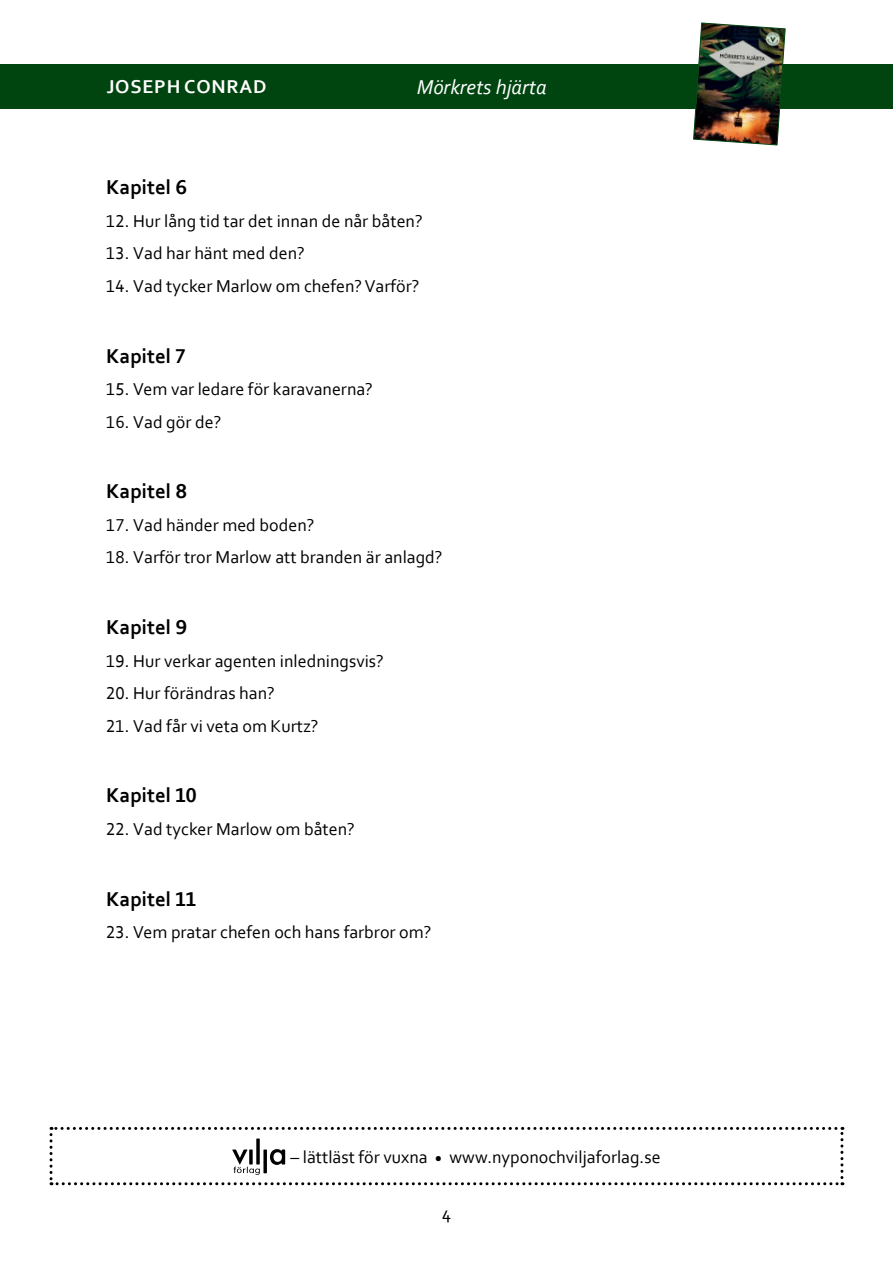
<style>
.page{position:relative;width:893px;height:1263px;background:#fff}
.page>*{position:absolute;margin:0;border:0;box-sizing:border-box;transform-origin:0 0}
.t1{font:700 21px "Corbel";color:#000}
.t2{font:italic 21px "Corbel";color:#fff}
.t3{font:700 19.5px "Corbel";letter-spacing:.04em;color:#fff}
.t4{font:18px "Corbel";color:#000}
</style>
<div class="page">
<div style="left:0;top:64px;width:893px;height:44px;background:#004410"></div>
<img style="left:693px;top:23px;width:92px;height:122px">
<svg style="left:50px;top:1127px;width:793px;height:58px"></svg>
<p class="t3" style="left:107px;top:75px;width:161px">JOSEPH CONRAD</p>
<p class="t2" style="left:417px;top:74px;width:131px">Mörkrets hjärta</p>
<p class="t1" style="left:106px;top:174px;width:82px">Kapitel 6</p>
<p class="t4" style="left:106px;top:210px;width:318px">12. Hur lång tid tar det innan de når båten?</p>
<p class="t4" style="left:106px;top:242px;width:200px">13. Vad har hänt med den?</p>
<p class="t4" style="left:106px;top:275px;width:315px">14. Vad tycker Marlow om chefen? Varför?</p>
<p class="t1" style="left:106px;top:342px;width:81px">Kapitel 7</p>
<p class="t4" style="left:106px;top:378px;width:268px">15. Vem var ledare för karavanerna?</p>
<p class="t4" style="left:106px;top:410px;width:117px">16. Vad gör de?</p>
<p class="t1" style="left:106px;top:478px;width:82px">Kapitel 8</p>
<p class="t4" style="left:106px;top:514px;width:210px">17. Vad händer med boden?</p>
<p class="t4" style="left:106px;top:546px;width:338px">18. Varför tror Marlow att branden är anlagd?</p>
<p class="t1" style="left:106px;top:614px;width:82px">Kapitel 9</p>
<p class="t4" style="left:106px;top:649px;width:279px">19. Hur verkar agenten inledningsvis?</p>
<p class="t4" style="left:106px;top:682px;width:170px">20. Hur förändras han?</p>
<p class="t4" style="left:106px;top:714px;width:214px">21. Vad får vi veta om Kurtz?</p>
<p class="t1" style="left:106px;top:782px;width:92px">Kapitel 10</p>
<p class="t4" style="left:106px;top:818px;width:250px">22. Vad tycker Marlow om båten?</p>
<p class="t1" style="left:106px;top:886px;width:92px">Kapitel 11</p>
<p class="t4" style="left:106px;top:921px;width:327px">23. Vem pratar chefen och hans farbror om?</p>
<p class="t4" style="left:291px;top:1146px;width:372px">– lättläst för vuxna <sub>•</sub> www.nyponochviljaforlag.se</p>
<p class="t4" style="left:442px;top:1202px;width:11px">4</p>
</div>
